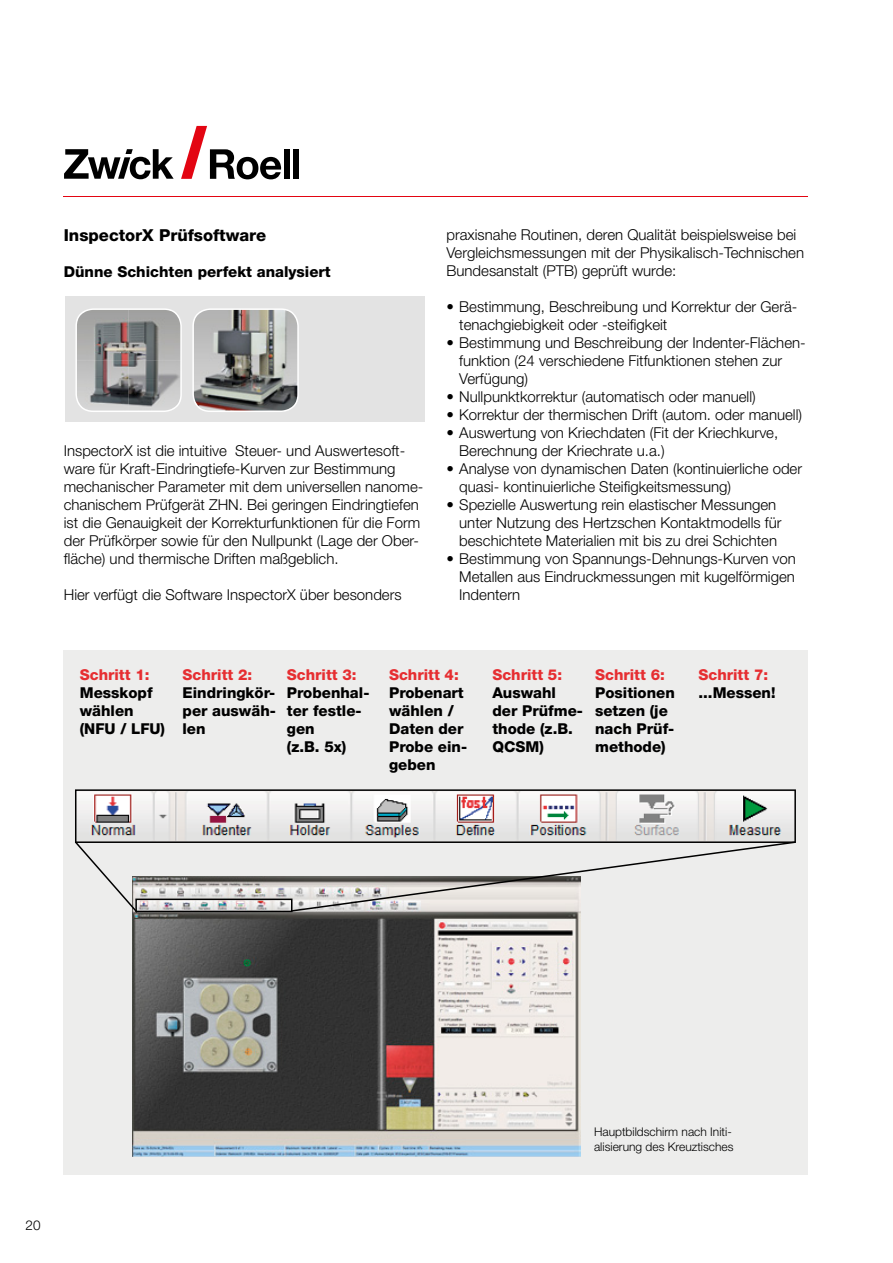
<style>
.page{position:relative;width:893px;height:1263px;background:#fff}
.page>*{position:absolute;margin:0;border:0;box-sizing:border-box;transform-origin:0 0}
.t1{font:800 16.5px "Helvetica Neue LT Std";color:#000}
.t2{font:300 15px/18px "Helvetica Neue LT Std";color:#000}
.t3{font:800 15px/18px "Helvetica Neue LT Std";color:#000}
.t4{font:800 15px "Helvetica Neue LT Std";color:#e62e31}
.t5{font:300 13.5px "Helvetica Neue LT Std";color:#000}
.t6{font:300 12px/14.4px "Helvetica Neue LT Std";color:#000}
</style>
<div class="page">
<div style="left:64px;top:650px;width:744px;height:525px;background:#ededec"></div>
<div style="left:65px;top:297px;width:360px;height:125px;background:#e3e3e3"></div>
<svg style="left:192px;top:308px;width:107px;height:104px;background:#999896"></svg>
<svg style="left:75px;top:308px;width:107px;height:104px;background:#9e9d9d"></svg>
<img style="left:133px;top:913px;width:447px;height:243px">
<svg style="left:75px;top:789px;width:721px;height:124px"></svg>
<svg style="left:64px;top:149px;width:110px;height:30px"></svg>
<svg style="left:181px;top:126px;width:100px;height:53px"></svg>
<div style="left:284px;top:149px;width:5px;height:30px;background:#000"></div>
<div style="left:293px;top:149px;width:6px;height:30px;background:#000"></div>
<hr style="left:64px;top:196px;width:744px;height:1px;background:#e30512">
<p class="t1" style="left:64px;top:226px;width:204px">InspectorX Prüfsoftware</p>
<p class="t3" style="left:64px;top:263px;width:269px">Dünne Schichten perfekt analysiert</p>
<p class="t2" style="left:64px;top:441px;width:361px">InspectorX ist die intuitive Steuer- und Auswertesoft&shy;ware für Kraft-Eindringtiefe-Kurven zur Bestimmung mechanischer Parameter mit dem universellen nanome&shy;chanischem Prüfgerät ZHN. Bei geringen Eindringtiefen ist die Genauigkeit der Korrekturfunktionen für die Form der Prüfkörper sowie für den Nullpunkt (Lage der Ober&shy;fläche) und thermische Driften maßgeblich.</p>
<p class="t2" style="left:64px;top:585px;width:339px">Hier verfügt die Software InspectorX über besonders</p>
<p class="t2" style="left:446px;top:226px;width:359px">praxisnahe Routinen, deren Qualität beispielsweise bei<br>Vergleichsmessungen mit der Physikalisch-Technischen<br>Bundesanstalt (PTB) geprüft wurde:</p>
<p class="t2" style="left:459px;top:298px;width:340px;text-indent:-13px">• Bestimmung, Beschreibung und Korrektur der Gerä&shy;tenachgiebigkeit oder -steifigkeit</p>
<p class="t2" style="left:459px;top:334px;width:348px;text-indent:-13px">• Bestimmung und Beschreibung der Indenter-Flächen&shy;funktion (24 verschiedene Fitfunktionen stehen zur<br>Verfügung)</p>
<p class="t2" style="left:446px;top:388px;width:311px">• Nullpunktkorrektur (automatisch oder manuell)</p>
<p class="t2" style="left:446px;top:406px;width:357px">• Korrektur der thermischen Drift (autom. oder manuell)</p>
<p class="t2" style="left:459px;top:424px;width:320px;text-indent:-13px">• Auswertung von Kriechdaten (Fit der Kriechkurve,<br>Berechnung der Kriechrate u.a.)</p>
<p class="t2" style="left:459px;top:460px;width:344px;text-indent:-13px">• Analyse von dynamischen Daten (kontinuierliche oder quasi- kontinuierliche Steifigkeitsmessung)</p>
<p class="t2" style="left:459px;top:496px;width:324px;text-indent:-13px">• Spezielle Auswertung rein elastischer Messungen unter Nutzung des Hertzschen Kontaktmodells für beschichtete Materialien mit bis zu drei Schichten</p>
<p class="t2" style="left:459px;top:550px;width:338px;text-align:justify;text-indent:-13px">• Bestimmung von Spannungs-Dehnungs-Kurven von Metallen aus Eindruckmessungen mit kugelförmigen Indentern</p>
<p class="t4" style="left:80px;top:666px;width:71px">Schritt 1:</p>
<p class="t3" style="left:80px;top:684px;width:87px">Messkopf wählen (NFU / LFU)</p>
<p class="t4" style="left:183px;top:666px;width:71px">Schritt 2:</p>
<p class="t3" style="left:183px;top:684px;width:95px;text-align:justify">Eindringkör&shy;per auswäh&shy;len</p>
<p class="t4" style="left:287px;top:666px;width:71px">Schritt 3:</p>
<p class="t3" style="left:287px;top:684px;width:84px">Probenhal&shy;ter festle&shy;gen<br>(z.B. 5x)</p>
<p class="t4" style="left:389px;top:666px;width:71px">Schritt 4:</p>
<p class="t3" style="left:389px;top:684px;width:80px">Probenart wählen /<br>Daten der<br>Probe ein&shy;geben</p>
<p class="t4" style="left:492px;top:666px;width:71px">Schritt 5:</p>
<p class="t3" style="left:492px;top:684px;width:92px">Auswahl der Prüfme&shy;thode (z.B.<br>QCSM)</p>
<p class="t4" style="left:595px;top:666px;width:71px">Schritt 6:</p>
<p class="t3" style="left:595px;top:684px;width:81px">Positionen setzen (je nach Prüf&shy;methode)</p>
<p class="t4" style="left:698px;top:666px;width:71px">Schritt 7:</p>
<p class="t3" style="left:698px;top:684px;width:79px">...Messen!</p>
<p class="t5" style="left:26px;top:1217px;width:17px">20</p>
<p class="t6" style="left:594px;top:1124px;width:141px">Hauptbildschirm nach Initi&shy;alisierung des Kreuztisches</p>
</div>
